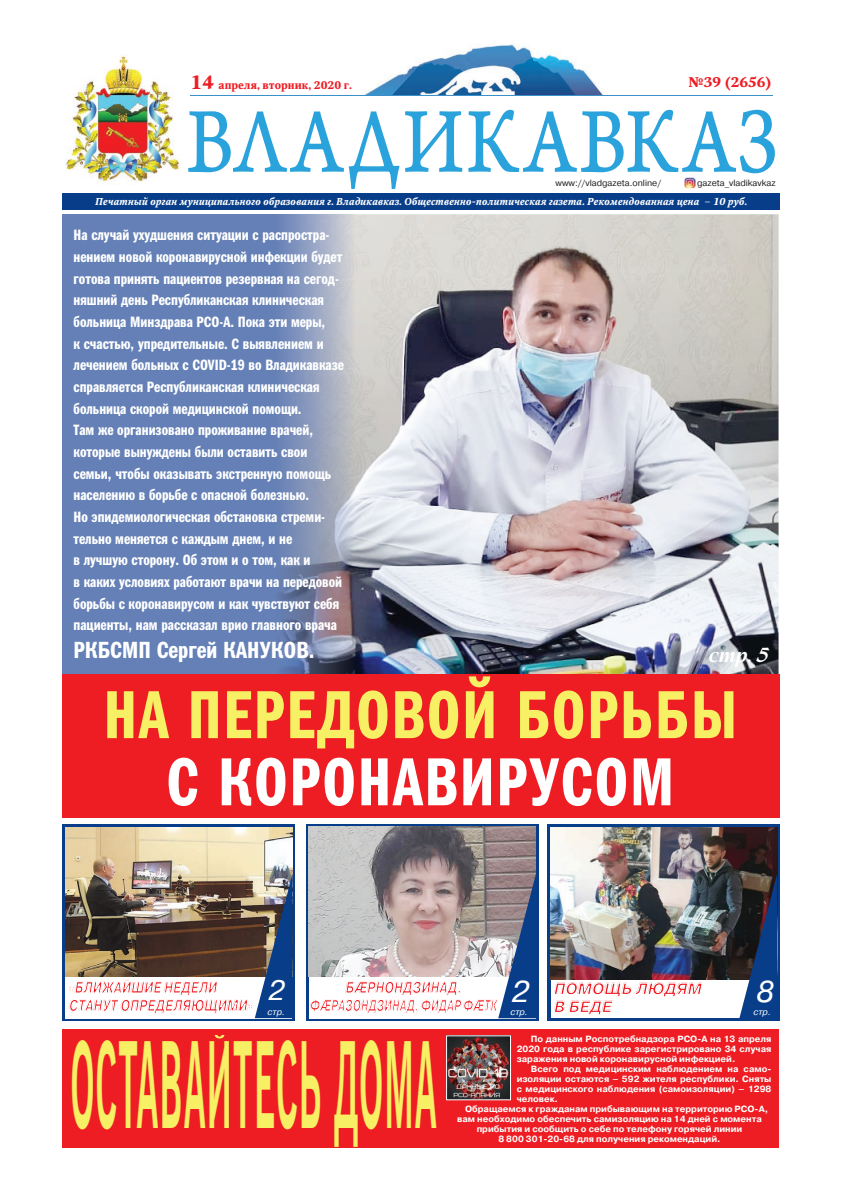
<style>
.page{position:relative;width:842px;height:1191px;background:#fff}
.page>*{position:absolute;margin:0;border:0;box-sizing:border-box;transform-origin:0 0}
.t1{font:119.5px "News Gothic Bd BT";letter-spacing:.04em;color:#f7f064;scale:.29 1}
.t2{font:68.4px "Franklin Gothic Demi Cmp ITC";letter-spacing:.03em;color:#f7f064}
.t3{font:68.4px "Franklin Gothic Demi Cmp ITC";letter-spacing:.03em;color:#fff}
.t4{font:italic 30px "Pragmatica";color:#fff}
.t5{font:italic 28px "Pragmatica";color:#fff}
.t6{font:23.6px "Franklin Gothic Demi Cmp ITC";color:#fff;scale:1.06 1}
.t7{font:italic 700 23px "Haverj";color:#fff}
.t8{font:italic 700 16px/18px "Pragmatica";letter-spacing:.01em;color:#ee1d23;text-align:center;scale:.75 1}
.t9{font:italic 700 16px/18px "Pragmatica";letter-spacing:.01em;color:#ee1d23;scale:.95 1}
.t10{font:15.1px/21.7px "Franklin Gothic Demi Cmp ITC";color:#fff;scale:1.06 1}
.t11{font:700 14px "Octava";color:#ee1d23}
.t12{font:700 11px "Octava";color:#ee1d23}
.t13{font:italic 700 10px "Octava";color:#fff}
.t14{font:700 9px/10px "Pragmatica";color:#fff;text-align:justify}
.t15{font:9px "Pragmatica";color:#231f20}
.t16{font:italic 9px "Pragmatica";color:#fff}
.s1{font-size:18.9px}
.s2{font-size:20.5px}
</style>
<div class="page">
<img style="left:355px;top:214px;width:424px;height:460px">
<div style="left:63px;top:1029px;width:716px;height:119px;background:#ee1d23"></div>
<svg style="left:188px;top:110px;width:587px;height:79px"></svg>
<img style="left:66px;top:55px;width:114px;height:127px">
<div style="left:62px;top:194px;width:718px;height:16px;background:#083e89"></div>
<hr style="left:190px;top:95px;width:583px;height:1px;background:#3a90c9">
<img style="left:364px;top:44px;width:239px;height:51px">
<svg style="left:685px;top:178px;width:10px;height:10px"></svg>
<svg style="left:306px;top:824px;width:233px;height:197px;background:#2f5a96"></svg>
<div style="left:547px;top:824px;width:233px;height:197px;background:#083e89"></div>
<svg style="left:62px;top:824px;width:233px;height:197px;background:#345e98"></svg>
<div style="left:551px;top:976px;width:224px;height:42px;background:#fff"></div>
<svg style="left:554px;top:979px;width:175px;height:1px"></svg>
<img style="left:550px;top:827px;width:227px;height:152px">
<svg style="left:739px;top:873px;width:38px;height:145px"></svg>
<img style="left:308px;top:827px;width:228px;height:149px">
<svg style="left:310px;top:873px;width:226px;height:145px"></svg>
<img style="left:66px;top:827px;width:227px;height:149px">
<img style="left:69px;top:873px;width:224px;height:145px">
<svg style="left:215px;top:1035px;width:9px;height:3px"></svg>
<div style="left:62px;top:214px;width:94px;height:494px;background:#6480b6"></div>
<img style="left:156px;top:214px;width:199px;height:460px">
<div style="left:62px;top:674px;width:718px;height:144px;background:#ee1d23"></div>
<img style="left:448px;top:1037px;width:61px;height:61px">
<div style="left:446px;top:1035px;width:65px;height:65px;border:1px solid #fff"></div>
<p class="t12" style="left:191px;top:78px;width:163px"><span class="s1">14</span> апреля, вторник, 2020 г.</p>
<p class="t11" style="left:688px;top:73px;width:85px">№39 (2656)</p>
<p class="t15" style="left:556px;top:177px;width:107px">www://vladgazeta.online/</p>
<p class="t15" style="left:697px;top:177px;width:80px">gazeta_vladikavkaz</p>
<p class="t13" style="left:95px;top:195px;width:653px">Печатный орган муниципального образования г. Владикавказ. Общественно-политическая газета. Рекомендованная цена – 10 руб.</p>
<p class="t10" style="left:74px;top:224px;width:257px">На случай ухудшения ситуации с распростра&shy;нением новой коронавирусной инфекции будет готова принять пациентов резервная на сегод&shy;няшний день Республиканская клиническая больница Минздрава РСО-А. Пока эти меры,<br>к счастью, упредительные. С выявлением и лечением больных с COVID-19 во Владикавказе справляется Республиканская клиническая больница скорой медицинской помощи.<br>Там же организовано проживание врачей, которые вынуждены были оставить свои семьи, чтобы оказывать экстренную помощь населению в борьбе с опасной болезнью.<br>Но эпидемиологическая обстановка стреми&shy;тельно меняется с каждым днем, и не<br>в лучшую сторону. Об этом и о том, как и<br>в каких условиях работают врачи на передовой борьбы с коронавирусом и как чувствуют себя пациенты, нам рассказал врио главного врача</p>
<h3 class="t6" style="left:74px;top:636px;width:229px">РКБСМП Сергей КАНУКОВ.</h3>
<h3 class="t7" style="left:708px;top:639px;width:62px">стр. <span class="s2">5</span></h3>
<h2 class="t2" style="left:104px;top:675px;width:635px">НА ПЕРЕДОВОЙ БОРЬБЫ</h2>
<h2 class="t3" style="left:166px;top:742px;width:509px">С КОРОНАВИРУСОМ</h2>
<p class="t8" style="left:69px;top:979px;width:247px;text-align:left">«БЛИЖАЙШИЕ НЕДЕЛИ<br>СТАНУТ ОПРЕДЕЛЯЮЩИМИ»</p>
<h3 class="t4" style="left:756px;top:973px;width:19px">8</h3>
<p class="t16" style="left:510px;top:1006px;width:19px">стр.</p>
<p class="t16" style="left:754px;top:1006px;width:19px">стр.</p>
<h3 class="t5" style="left:268px;top:973px;width:18px">2</h3>
<h3 class="t4" style="left:512px;top:973px;width:19px">2</h3>
<p class="t16" style="left:268px;top:1006px;width:19px">стр.</p>
<p class="t8" style="left:310px;top:979px;width:251px">БÆРНОНДЗИНАД,<br>ФÆРАЗОНДЗИНАД, ФИДАР ФÆТК</p>
<p class="t9" style="left:554px;top:980px;width:157px">ПОМОЩЬ ЛЮДЯМ<br>В БЕДЕ</p>
<p class="t16" style="left:752px;top:1006px;width:19px">стр.</p>
<h1 class="t1" style="left:71px;top:1005px;width:1263px">ОСТАВАИТЕСЬ ДОМА</h1>
<p class="t14" style="left:517px;top:1034px;width:256px;text-indent:14px">По данным Роспотребнадзора РСО-А на 13 апреля 2020 года в республике зарегистрировано 34 случая заражения новой коронавирусной инфекцией.</p>
<p class="t14" style="left:531px;top:1064px;width:242px">Всего под медицинским наблюдением на само-</p>
<p class="t14" style="left:517px;top:1074px;width:256px">изоляции остаются – 592 жителя республики. Сняты</p>
<p class="t14" style="left:517px;top:1084px;width:256px">с медицинского наблюдения (самоизоляции) – 1298</p>
<p class="t14" style="left:517px;top:1094px;width:43px">человек.</p>
<p class="t14" style="left:465px;top:1104px;width:305px">Обращаемся к гражданам прибывающим на территорию РСО-А,</p>
<p class="t14" style="left:457px;top:1114px;width:306px">вам необходимо обеспечить самизоляцию на 14 дней с момента</p>
<p class="t14" style="left:477px;top:1124px;width:267px">прибытия и сообщить о себе по телефону горячей линии</p>
<p class="t14" style="left:498px;top:1134px;width:224px">8 800 301-20-68 для получения рекомендаций.</p>
</div>
